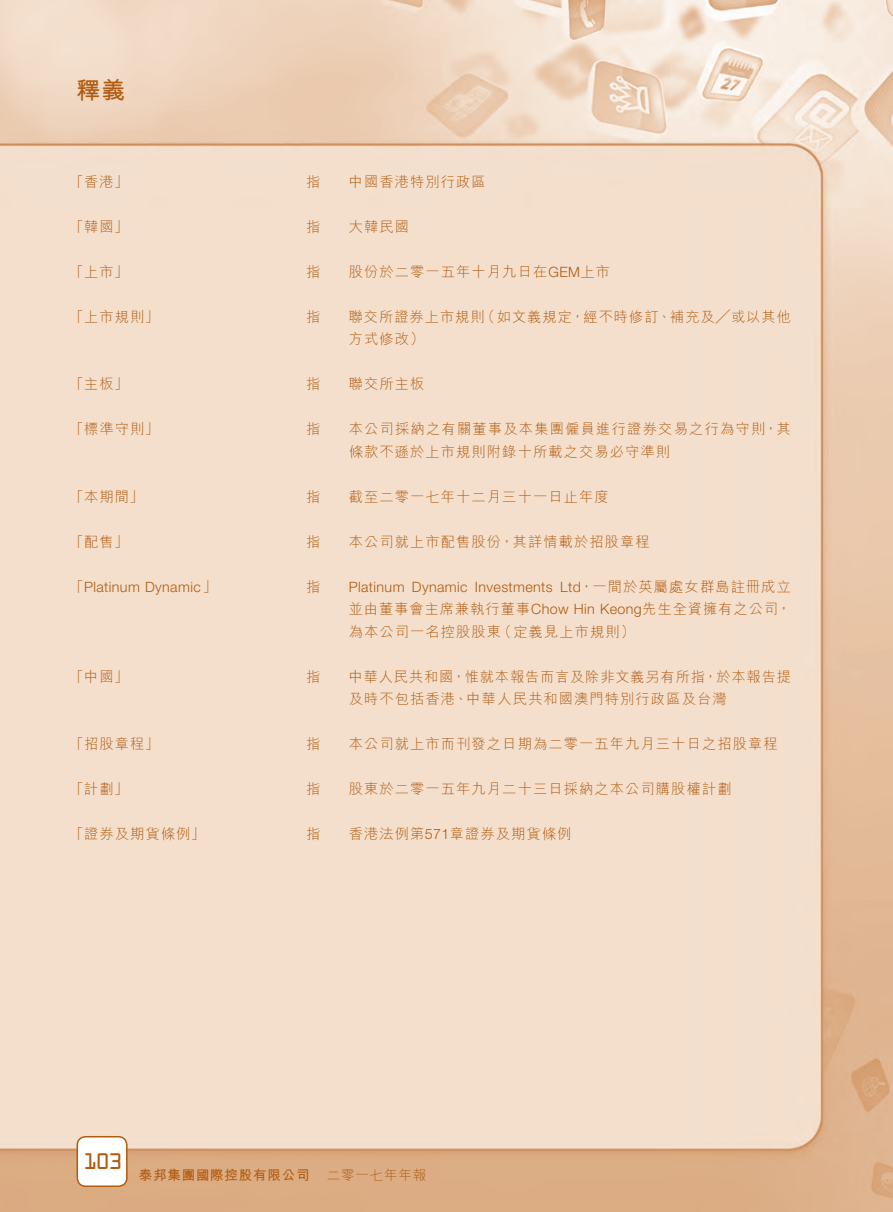
<style>
.page{position:relative;width:893px;height:1212px;background:#fff}
.page>*{position:absolute;margin:0;border:0;box-sizing:border-box;transform-origin:0 0}
.t1{font:700 24px "M Hei HK";color:#b15b10}
.t2{font:20.25px "OCRA Std";color:#b15b10}
.Body_Text{font:300 14.25px/22.5px "M Hei HK";letter-spacing:.08em;color:#b15b10;text-align:center}
.Body_Text-2{font:300 14.25px "Helvetica Neue LT Std";letter-spacing:.03em;color:#b15b10}
.Body_Text-3{font:300 14.25px "M Hei HK";letter-spacing:.055em;color:#b15b10}
.t3{font:700 13.5px "M Hei HK";letter-spacing:.06em;color:#b15b10}
.t4{font:300 13.5px "M Hei HK";letter-spacing:.06em;color:#b15b10}
.s1{font-family:"Helvetica Neue LT Std"}
.s2{font-family:"M Hei HK"}
</style>
<div class="page">
<img style="left:0;top:0;width:893px;height:1212px">
<div style="left:77px;top:1137px;width:50px;height:49px;background:#fff;border-radius:9px"></div>
<div style="left:77px;top:1136px;width:51px;height:51px;border:2px solid #b15b10;border-radius:9px"></div>
<p class="t1" style="left:77px;top:73px;width:50px">釋義</p>
<p class="Body_Text" style="left:69px;top:170px;width:60px">「香港」</p>
<p class="Body_Text" style="left:306px;top:170px;width:16px">指</p>
<p class="Body_Text" style="left:349px;top:170px;width:139px">中國香港特別行政區</p>
<p class="Body_Text" style="left:69px;top:215px;width:60px">「韓國」</p>
<p class="Body_Text" style="left:306px;top:215px;width:16px">指</p>
<p class="Body_Text" style="left:349px;top:215px;width:62px">大韓民國</p>
<p class="Body_Text" style="left:69px;top:260px;width:60px">「上市」</p>
<p class="Body_Text" style="left:306px;top:260px;width:16px">指</p>
<p class="Body_Text" style="left:349px;top:260px;width:263px">股份於二零一五年十月九日在<span class="s1">GEM</span>上市</p>
<p class="Body_Text" style="left:69px;top:305px;width:91px">「上市規則」</p>
<p class="Body_Text" style="left:306px;top:305px;width:16px">指</p>
<p class="Body_Text" style="left:481px;top:305px;width:312px">（如文義規定，經不時修訂、補充及╱或以其他</p>
<p class="Body_Text" style="left:349px;top:305px;width:138px">聯交所證券上市規則</p>
<p class="Body_Text" style="left:69px;top:372px;width:60px">「主板」</p>
<p class="Body_Text" style="left:306px;top:372px;width:16px">指</p>
<p class="Body_Text" style="left:349px;top:327px;width:77px">方式修改(</p>
<p class="Body_Text" style="left:349px;top:372px;width:77px">聯交所主板</p>
<p class="Body_Text" style="left:69px;top:417px;width:91px">「標準守則」</p>
<p class="Body_Text" style="left:306px;top:417px;width:16px">指</p>
<p class="Body_Text" style="left:349px;top:417px;width:444px">本公司採納之有關董事及本集團僱員進行證券交易之行為守則，其</p>
<p class="Body_Text" style="left:69px;top:485px;width:76px">「本期間」</p>
<p class="Body_Text" style="left:306px;top:485px;width:16px">指</p>
<p class="Body_Text" style="left:349px;top:440px;width:323px">條款不遜於上市規則附錄十所載之交易必守準則</p>
<p class="Body_Text" style="left:349px;top:485px;width:262px">截至二零一七年十二月三十一日止年度</p>
<p class="Body_Text" style="left:69px;top:530px;width:60px">「配售」</p>
<p class="Body_Text" style="left:306px;top:530px;width:16px">指</p>
<p class="Body_Text" style="left:349px;top:530px;width:303px">本公司就上市配售股份，其詳情載於招股章程</p>
<p class="Body_Text-2" style="left:69px;top:578px;width:149px"><span class="s2">「</span>Platinum Dynamic<span class="s2">」</span></p>
<p class="Body_Text" style="left:306px;top:575px;width:16px">指</p>
<p class="Body_Text-2" style="left:349px;top:578px;width:57px">Platinum</p>
<p class="Body_Text-2" style="left:412px;top:578px;width:57px">Dynamic</p>
<p class="Body_Text-2" style="left:475px;top:578px;width:79px">Investments</p>
<p class="Body_Text" style="left:560px;top:575px;width:232px"><span class="s1">Ltd</span>，一間於英屬處女群島註冊成立</p>
<p class="Body_Text" style="left:69px;top:665px;width:60px">「中國」</p>
<p class="Body_Text" style="left:306px;top:665px;width:16px">指</p>
<p class="Body_Text" style="left:349px;top:597px;width:444px">並由董事會主席兼執行董事<span class="s1">Chow Hin Keong</span>先生全資擁有之公司，（定義見上市規則(</p>
<p class="Body_Text" style="left:349px;top:620px;width:154px">為本公司一名控股股東</p>
<p class="Body_Text-3" style="left:349px;top:669px;width:444px">中華人民共和國，惟就本報告而言及除非文義另有所指，於本報告提</p>
<p class="Body_Text" style="left:69px;top:732px;width:91px">「招股章程」</p>
<p class="Body_Text" style="left:306px;top:732px;width:16px">指</p>
<p class="Body_Text" style="left:349px;top:687px;width:379px">及時不包括香港、中華人民共和國澳門特別行政區及台灣</p>
<p class="Body_Text" style="left:349px;top:732px;width:431px">本公司就上市而刊發之日期為二零一五年九月三十日之招股章程</p>
<p class="Body_Text" style="left:69px;top:777px;width:60px">「計劃」</p>
<p class="Body_Text" style="left:306px;top:777px;width:16px">指</p>
<p class="Body_Text" style="left:349px;top:777px;width:384px">股東於二零一五年九月二十三日採納之本公司購股權計劃</p>
<p class="Body_Text" style="left:69px;top:822px;width:137px">「證券及期貨條例」</p>
<p class="Body_Text" style="left:306px;top:822px;width:16px">指</p>
<p class="Body_Text" style="left:349px;top:822px;width:224px">香港法例第<span class="s1">571</span>章證券及期貨條例</p>
<p class="t2" style="left:83px;top:1152px;width:41px">103</p>
<p class="t3" style="left:139px;top:1165px;width:172px">泰邦集團國際控股有限公司</p>
<p class="t4" style="left:327px;top:1168px;width:101px">二零一七年年報</p>
</div>
